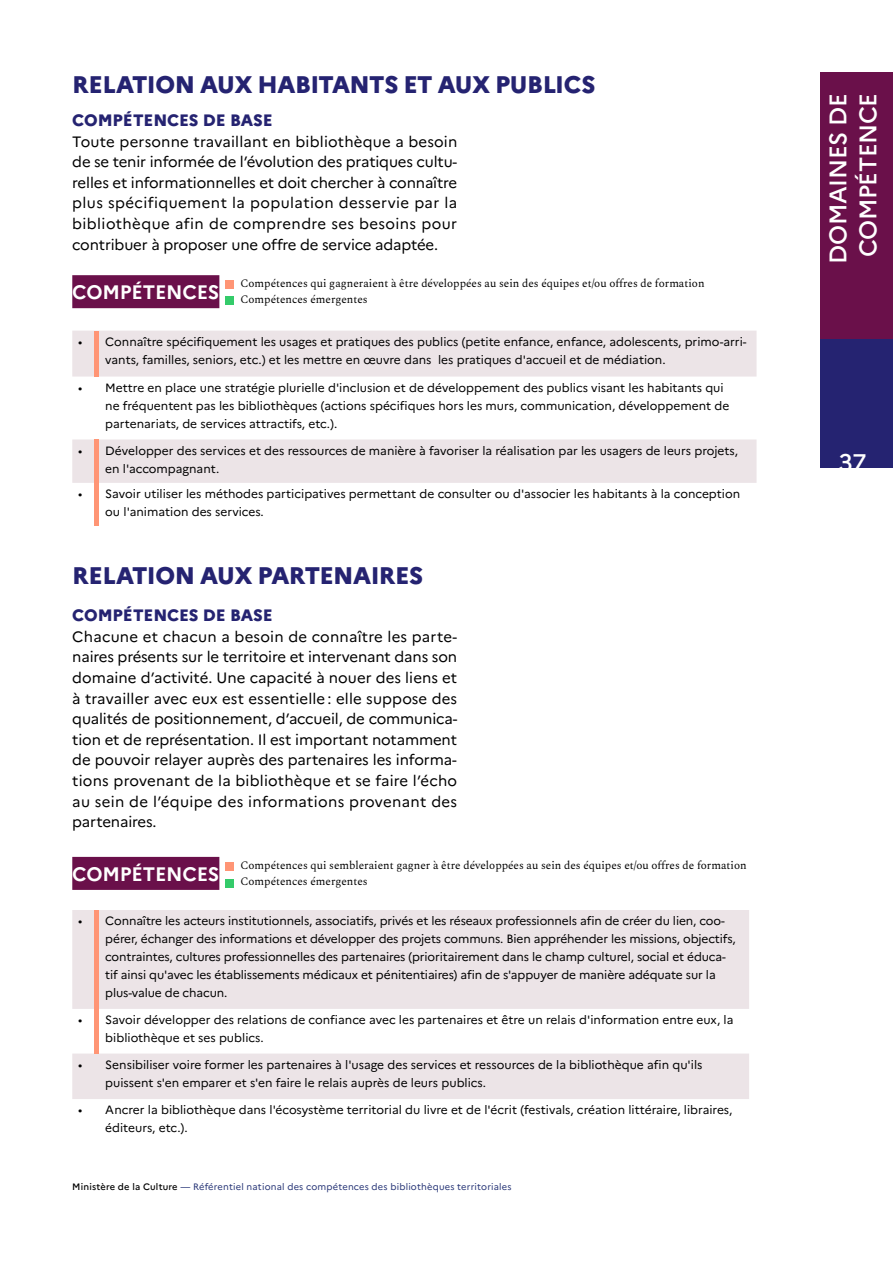
<style>
.page{position:relative;width:893px;height:1263px;background:#fff}
.page>*{position:absolute;margin:0;border:0;box-sizing:border-box;transform-origin:0 0}
.t1{font:800 24px "Marianne";letter-spacing:-.02em;color:#252371}
.t2{font:500 24px/30px "Marianne";letter-spacing:-.02em;color:#fff}
.t3{font:700 19.5px "Marianne";letter-spacing:-.01em;color:#fff}
.t4{font:800 16.5px "Marianne";letter-spacing:-.005em;color:#252371}
.t5{font:15px/20.7px "Marianne";letter-spacing:-.01em;color:#000;text-align:justify}
.t6{font:12px/18px "Marianne";color:#000}
.t7{font:11.25px/16.5px "Spectral";color:#000}
.t8{font:9.3px "Marianne";letter-spacing:.02em;color:#253375}
.s1{font-weight:500;color:#000}
</style>
<div class="page">
<svg style="left:72px;top:331px;width:684px;height:152px;fill:#ece4e7"></svg>
<div style="left:72px;top:275px;width:147px;height:33px;background:#6a104a"></div>
<svg style="left:72px;top:910px;width:677px;height:189px;fill:#ece4e7"></svg>
<div style="left:72px;top:857px;width:147px;height:33px;background:#6a104a"></div>
<hr style="left:94px;top:331px;width:4px;height:46px;background:#ff9575">
<hr style="left:94px;top:439px;width:4px;height:87px;background:#ff9575">
<hr style="left:94px;top:910px;width:4px;height:143px;background:#ff9575">
<div style="left:225px;top:280px;width:9px;height:8px;background:#ff9575"></div>
<div style="left:225px;top:296px;width:9px;height:9px;background:#34cb6a"></div>
<div style="left:225px;top:863px;width:9px;height:8px;background:#ff9575"></div>
<div style="left:225px;top:879px;width:9px;height:9px;background:#34cb6a"></div>
<div style="left:821px;top:72px;width:72px;height:268px;background:#6a104a"></div>
<div style="left:821px;top:340px;width:72px;height:128px;background:#252371"></div>
<h1 class="t1" style="left:72px;top:66px;width:525px">RELATION AUX HABITANTS ET AUX PUBLICS</h1>
<h3 class="t4" style="left:72px;top:107px;width:202px">COMPÉTENCES DE BASE</h3>
<p class="t5" style="left:72px;top:130px;width:387px">Toute personne travaillant en bibliothèque a besoin de se tenir informée de l’évolution des pratiques cultu&shy;relles et informationnelles et doit chercher à connaître plus spécifiquement la population desservie par la bibliothèque afin de comprendre ses besoins pour contribuer à proposer une offre de service adaptée.</p>
<h2 class="t3" style="left:72px;top:277px;width:149px">COMPÉTENCES</h2>
<p class="t7" style="left:240px;top:274px;width:466px">Compétences qui gagneraient à être développées au sein des équipes et/ou offres de formation<br>Compétences émergentes</p>
<p class="t6" style="left:105px;top:331px;width:643px;text-indent:-27px">• Connaître spécifiquement les usages et pratiques des publics (petite enfance, enfance, adolescents, primo-arri&shy;vants, familles, seniors, etc.) et les mettre en œuvre dans les pratiques d'accueil et de médiation.</p>
<p class="t6" style="left:105px;top:377px;width:625px;text-indent:-27px">• Mettre en place une stratégie plurielle d'inclusion et de développement des publics visant les habitants qui ne fréquentent pas les bibliothèques (actions spécifiques hors les murs, communication, développement de partenariats, de services attractifs, etc.).</p>
<p class="t6" style="left:105px;top:440px;width:634px;text-indent:-27px">• Développer des services et des ressources de manière à favoriser la réalisation par les usagers de leurs projets, en l'accompagnant.</p>
<p class="t6" style="left:105px;top:484px;width:636px;text-indent:-27px">• Savoir utiliser les méthodes participatives permettant de consulter ou d'associer les habitants à la conception ou l'animation des services.</p>
<h1 class="t1" style="left:72px;top:557px;width:353px">RELATION AUX PARTENAIRES</h1>
<h3 class="t4" style="left:72px;top:602px;width:202px">COMPÉTENCES DE BASE</h3>
<p class="t5" style="left:72px;top:625px;width:387px">Chacune et chacun a besoin de connaître les parte&shy;naires présents sur le territoire et intervenant dans son domaine d’activité. Une capacité à nouer des liens et à travailler avec eux est essentielle : elle suppose des qualités de positionnement, d’accueil, de communica&shy;tion et de représentation. Il est important notamment de pouvoir relayer auprès des partenaires les informa&shy;tions provenant de la bibliothèque et se faire l’écho au sein de l’équipe des informations provenant des partenaires.</p>
<h2 class="t3" style="left:72px;top:859px;width:149px">COMPÉTENCES</h2>
<p class="t7" style="left:240px;top:856px;width:508px">Compétences qui sembleraient gagner à être développées au sein des équipes et/ou offres de formation<br>Compétences émergentes</p>
<p class="t6" style="left:105px;top:911px;width:632px;text-indent:-27px">• Connaître les acteurs institutionnels, associatifs, privés et les réseaux professionnels afin de créer du lien, coo&shy;pérer, échanger des informations et développer des projets communs. Bien appréhender les missions, objectifs, contraintes, cultures professionnelles des partenaires (prioritairement dans le champ culturel, social et éduca&shy;tif ainsi qu'avec les établissements médicaux et pénitentiaires) afin de s'appuyer de manière adéquate sur la plus-value de chacun.</p>
<p class="t6" style="left:105px;top:1010px;width:630px;text-indent:-27px">• Savoir développer des relations de confiance avec les partenaires et être un relais d'information entre eux, la bibliothèque et ses publics.</p>
<p class="t6" style="left:105px;top:1054px;width:599px;text-indent:-27px">• Sensibiliser voire former les partenaires à l'usage des services et ressources de la bibliothèque afin qu'ils puissent s'en emparer et s'en faire le relais auprès de leurs publics.</p>
<p class="t6" style="left:105px;top:1100px;width:629px;text-indent:-27px">• Ancrer la bibliothèque dans l'écosystème territorial du livre et de l'écrit (festivals, création littéraire, libraires, éditeurs, etc.).</p>
<p class="t8" style="left:72px;top:1180px;width:441px"><span class="s1">Ministère de la Culture</span> — Référentiel national des compétences des bibliothèques territoriales</p>
<h1 class="t2" style="left:821px;top:264px;width:172px;rotate:-90deg">DOMAINES DE<br>COMPÉTENCE</h1>
<h1 class="t2" style="left:839px;top:445px;width:30px">37</h1>
</div>
